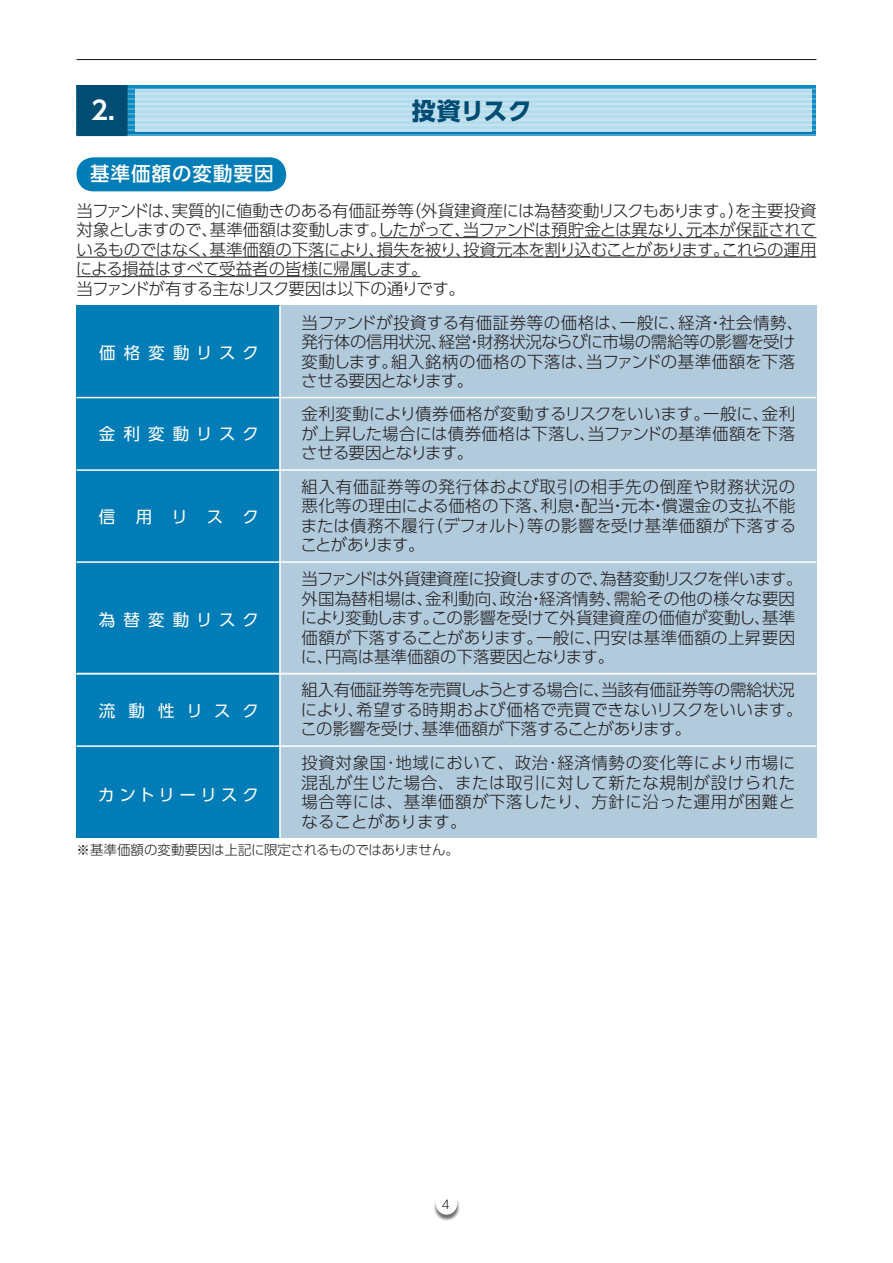
<style>
.page{position:relative;width:893px;height:1263px;background:#fff}
.page>*{position:absolute;margin:0;border:0;box-sizing:border-box;transform-origin:0 0}
.t1{font:700 25.5px "UD Shin Go Pro De";color:#fff}
.t2{font:700 24px "UD Shin Go Pro";letter-spacing:-.005em;color:#004c72}
.t3{font:500 19.5px "UD Shin Go Pro";letter-spacing:.05em;color:#fff}
.t4{font:300 16.5px/19.5px "UD Shin Go Pro";letter-spacing:-.015em;color:#231f20}
.t5{font:300 16.5px/19.5px "UD Shin Go Pro";letter-spacing:-.035em;color:#231f20}
.t6{font:16.5px "UD Shin Go Pro";letter-spacing:.455em;color:#fff}
.t7{font:16.5px "UD Shin Go Pro";letter-spacing:.495em;color:#fff}
.t8{font:16.5px "UD Shin Go Pro";letter-spacing:.27em;color:#fff}
.t9{font:300 13.5px "UD Shin Go Pro";letter-spacing:-.02em;color:#231f20}
.t10{font:300 12px "UD Shin Go Pro";color:#231f20}
</style>
<div class="page">
<img style="left:434px;top:1199px;width:26px;height:22px">
<div style="left:436px;top:1193px;width:21px;height:21px;background:#fff;border-radius:50%"></div>
<hr style="left:77px;top:59px;width:739px;height:1px;background:#231f20">
<hr style="left:77px;top:88px;width:739px;height:2px;background:#4ba1ce">
<hr style="left:77px;top:93px;width:739px;height:2px;background:#4ba1ce">
<hr style="left:77px;top:98px;width:739px;height:2px;background:#4ba1ce">
<hr style="left:77px;top:103px;width:739px;height:2px;background:#4ba1ce">
<hr style="left:77px;top:134px;width:739px;height:2px;background:#4ba1ce">
<hr style="left:77px;top:85px;width:739px;height:3px;background:#068dc2">
<hr style="left:77px;top:111px;width:739px;height:2px;background:#068dc2">
<hr style="left:77px;top:116px;width:739px;height:2px;background:#068dc2">
<hr style="left:77px;top:121px;width:739px;height:2px;background:#068dc2">
<hr style="left:77px;top:126px;width:739px;height:2px;background:#068dc2">
<hr style="left:77px;top:131px;width:739px;height:3px;background:#007cb6">
<div style="left:136px;top:89px;width:676px;height:43px;background:linear-gradient(to right,#bbdeee,#bbdeee)"></div>
<svg style="left:77px;top:85px;width:51px;height:51px"></svg>
<div style="left:82px;top:90px;width:40px;height:41px;background:#004c72"></div>
<div style="left:77px;top:157px;width:209px;height:34px;background:#007cb6;border-radius:17px"></div>
<hr style="left:379px;top:237px;width:437px;height:1px;background:#231f20">
<hr style="left:77px;top:257px;width:739px;height:1px;background:#231f20">
<hr style="left:77px;top:276px;width:343px;height:1px;background:#231f20">
<div style="left:77px;top:306px;width:203px;height:532px;background:#007cb6"></div>
<div style="left:280px;top:306px;width:537px;height:532px;background:#b1cadc"></div>
<hr style="left:77px;top:397px;width:739px;height:1px;background:#fff">
<hr style="left:77px;top:469px;width:739px;height:2px;background:#fff">
<hr style="left:77px;top:673px;width:739px;height:1px;background:#fff">
<hr style="left:77px;top:745px;width:739px;height:2px;background:#fff">
<hr style="left:279px;top:306px;width:2px;height:532px;background:#fff">
<hr style="left:77px;top:561px;width:739px;height:2px;background:#fff">
<h1 class="t1" style="left:91px;top:89px;width:26px">2.</h1>
<h2 class="t2" style="left:412px;top:91px;width:122px">投資リスク</h2>
<p class="t3" style="left:90px;top:158px;width:185px">基準価額の変動要因</p>
<p class="t5" style="left:76px;top:200px;width:742px">当ファンドは、実質的に値動きのある有価証券等（外貨建資産には為替変動リスクもあります。）を主要投資対象としますので、基準価額は変動します。したがって、当ファンドは預貯金とは異なり、元本が保証されているものではなく、基準価額の下落により、損失を被り、投資元本を割り込むことがあります。これらの運用による損益はすべて受益者の皆様に帰属します。<br>当ファンドが有する主なリスク要因は以下の通りです。</p>
<p class="t4" style="left:301px;top:312px;width:504px">当ファンドが投資する有価証券等の価格は、一般に、経済・社会情勢、発行体の信用状況、経営・財務状況ならびに市場の需給等の影響を受け変動します。組入銘柄の価格の下落は、当ファンドの基準価額を下落させる要因となります。</p>
<p class="t6" style="left:99px;top:339px;width:161px">価格変動リスク</p>
<p class="t6" style="left:99px;top:421px;width:161px">金利変動リスク</p>
<p class="t7" style="left:99px;top:504px;width:161px">信用リスク</p>
<p class="t6" style="left:99px;top:606px;width:161px">為替変動リスク</p>
<p class="t7" style="left:99px;top:697px;width:161px">流動性リスク</p>
<p class="t8" style="left:98px;top:781px;width:162px">カントリーリスク</p>
<p class="t4" style="left:301px;top:404px;width:495px;text-align:justify">金利変動により債券価格が変動するリスクをいいます。一般に、金利が上昇した場合には債券価格は下落し、当ファンドの基準価額を下落させる要因となります。</p>
<p class="t4" style="left:301px;top:476px;width:497px;text-align:justify">組入有価証券等の発行体および取引の相手先の倒産や財務状況の悪化等の理由による価格の下落、利息・配当・元本・償還金の支払不能または債務不履行（デフォルト）等の影響を受け基準価額が下落することがあります。</p>
<p class="t4" style="left:301px;top:569px;width:503px">当ファンドは外貨建資産に投資しますので、為替変動リスクを伴います。外国為替相場は、金利動向、政治・経済情勢、需給その他の様々な要因により変動します。この影響を受けて外貨建資産の価値が変動し、基準価額が下落することがあります。一般に、円安は基準価額の上昇要因に、円高は基準価額の下落要因となります。</p>
<p class="t4" style="left:301px;top:680px;width:503px">組入有価証券等を売買しようとする場合に、当該有価証券等の需給状況により、希望する時期および価格で売買できないリスクをいいます。この影響を受け、基準価額が下落することがあります。</p>
<p class="t4" style="left:302px;top:753px;width:495px;text-align:justify">投資対象国･地域において、政治･経済情勢の変化等により市場に混乱が生じた場合、または取引に対して新たな規制が設けられた場合等には、基準価額が下落したり、方針に沿った運用が困難となることがあります。</p>
<p class="t9" style="left:77px;top:839px;width:384px">※基準価額の変動要因は上記に限定されるものではありません。</p>
<p class="t10" style="left:442px;top:1194px;width:9px">4</p>
</div>
